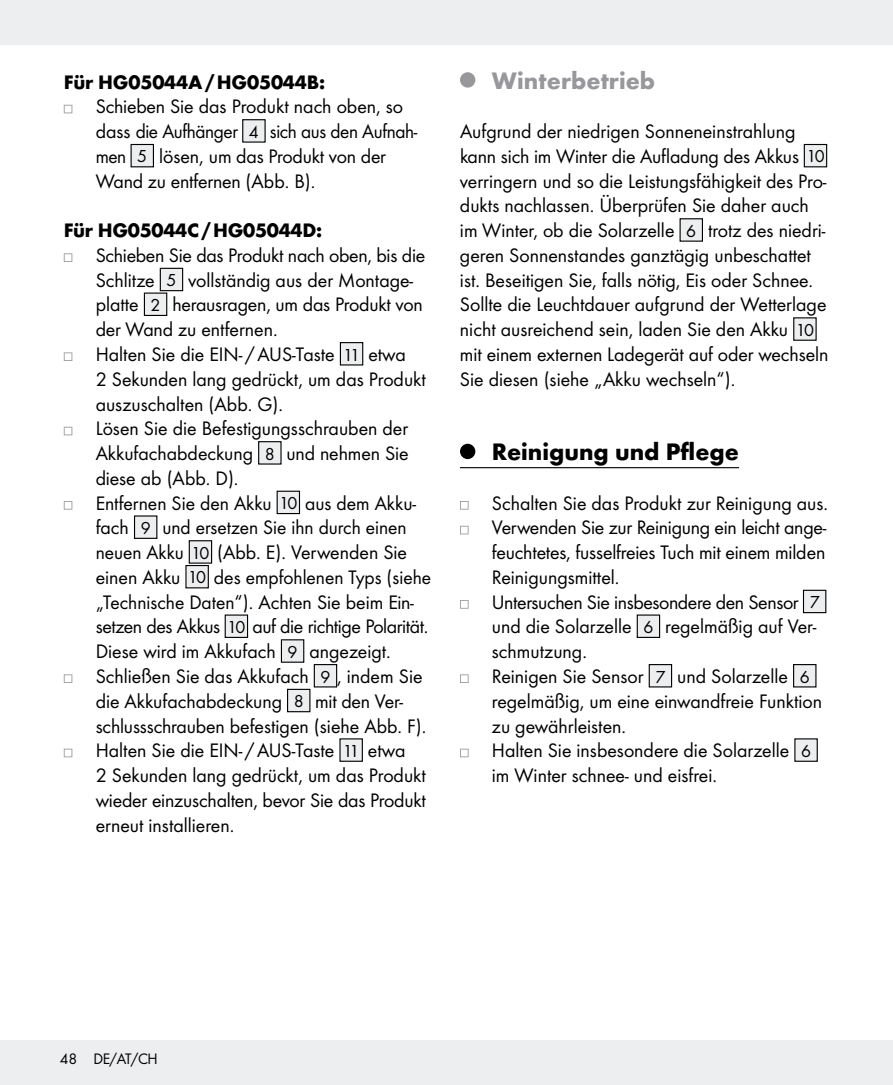
<style>
.page{position:relative;width:893px;height:1085px;background:#fff}
.page>*{position:absolute;margin:0;border:0;box-sizing:border-box;transform-origin:0 0}
.t1{font:700 24.75px "Futura";color:#000}
.t2{font:700 24.75px "Futura";color:#97979c}
.t3{font:20.25px/24.8px "Futura Boo";color:#000}
.t4{font:700 20.25px "Futura";letter-spacing:-.01em;color:#000}
.t5{font:15.75px "Futura Boo";letter-spacing:-.03em;color:#000}
.s1{font-size:18px}
</style>
<div class="page">
<div style="left:0;top:0;width:893px;height:45px;background:#eceeef"></div>
<div style="left:0;top:1040px;width:893px;height:44px;background:#eceeef"></div>
<svg style="left:64px;top:105px;width:8px;height:8px"></svg>
<div style="left:243px;top:120px;width:22px;height:22px;background:#eceeef"></div>
<div style="left:242px;top:119px;width:24px;height:24px;border:1px solid #000"></div>
<div style="left:131px;top:144px;width:22px;height:23px;background:#eceeef"></div>
<div style="left:131px;top:144px;width:23px;height:23px;border:1px solid #000"></div>
<svg style="left:64px;top:253px;width:8px;height:9px"></svg>
<div style="left:160px;top:268px;width:23px;height:22px;background:#eceeef"></div>
<div style="left:160px;top:268px;width:23px;height:23px;border:1px solid #000"></div>
<div style="left:144px;top:293px;width:23px;height:22px;background:#eceeef"></div>
<div style="left:144px;top:292px;width:23px;height:24px;border:1px solid #000"></div>
<svg style="left:64px;top:352px;width:8px;height:9px"></svg>
<div style="left:340px;top:342px;width:23px;height:23px;background:#eceeef"></div>
<div style="left:340px;top:342px;width:23px;height:23px;border:1px solid #000"></div>
<svg style="left:64px;top:426px;width:8px;height:9px"></svg>
<div style="left:259px;top:441px;width:22px;height:23px;background:#eceeef"></div>
<div style="left:258px;top:441px;width:24px;height:23px;border:1px solid #000"></div>
<svg style="left:64px;top:501px;width:8px;height:8px"></svg>
<div style="left:277px;top:491px;width:22px;height:22px;background:#eceeef"></div>
<div style="left:277px;top:490px;width:23px;height:24px;border:1px solid #000"></div>
<div style="left:135px;top:516px;width:22px;height:22px;background:#eceeef"></div>
<div style="left:134px;top:515px;width:23px;height:24px;border:1px solid #000"></div>
<div style="left:189px;top:540px;width:23px;height:23px;background:#eceeef"></div>
<div style="left:189px;top:540px;width:23px;height:23px;border:1px solid #000"></div>
<div style="left:186px;top:565px;width:22px;height:22px;background:#eceeef"></div>
<div style="left:185px;top:565px;width:24px;height:23px;border:1px solid #000"></div>
<div style="left:225px;top:615px;width:23px;height:22px;background:#eceeef"></div>
<div style="left:225px;top:614px;width:23px;height:24px;border:1px solid #000"></div>
<div style="left:281px;top:639px;width:23px;height:23px;background:#eceeef"></div>
<div style="left:281px;top:639px;width:23px;height:23px;border:1px solid #000"></div>
<svg style="left:64px;top:674px;width:8px;height:9px"></svg>
<div style="left:314px;top:664px;width:23px;height:22px;background:#eceeef"></div>
<div style="left:314px;top:664px;width:23px;height:23px;border:1px solid #000"></div>
<div style="left:288px;top:689px;width:22px;height:22px;background:#eceeef"></div>
<div style="left:287px;top:688px;width:23px;height:24px;border:1px solid #000"></div>
<svg style="left:64px;top:748px;width:8px;height:9px"></svg>
<div style="left:340px;top:738px;width:22px;height:23px;background:#eceeef"></div>
<hr style="left:460px;top:467px;width:279px;height:1px;background:#000">
<div style="left:460px;top:72px;width:15px;height:16px;background:#97979c;border-radius:50%"></div>
<div style="left:804px;top:144px;width:23px;height:23px;background:#eceeef"></div>
<div style="left:804px;top:144px;width:23px;height:23px;border:1px solid #000"></div>
<div style="left:680px;top:219px;width:22px;height:22px;background:#eceeef"></div>
<div style="left:679px;top:218px;width:24px;height:24px;border:1px solid #000"></div>
<div style="left:794px;top:318px;width:22px;height:22px;background:#eceeef"></div>
<div style="left:793px;top:317px;width:24px;height:24px;border:1px solid #000"></div>
<div style="left:460px;top:443px;width:15px;height:16px;background:#000;border-radius:50%"></div>
<svg style="left:460px;top:501px;width:9px;height:8px"></svg>
<svg style="left:460px;top:525px;width:9px;height:9px"></svg>
<svg style="left:460px;top:600px;width:9px;height:8px"></svg>
<div style="left:803px;top:590px;width:23px;height:22px;background:#eceeef"></div>
<div style="left:803px;top:589px;width:23px;height:24px;border:1px solid #000"></div>
<div style="left:637px;top:615px;width:23px;height:22px;background:#eceeef"></div>
<div style="left:637px;top:614px;width:23px;height:24px;border:1px solid #000"></div>
<svg style="left:460px;top:674px;width:9px;height:9px"></svg>
<div style="left:649px;top:664px;width:23px;height:22px;background:#eceeef"></div>
<div style="left:649px;top:664px;width:23px;height:23px;border:1px solid #000"></div>
<div style="left:794px;top:664px;width:22px;height:22px;background:#eceeef"></div>
<div style="left:793px;top:664px;width:23px;height:23px;border:1px solid #000"></div>
<svg style="left:460px;top:748px;width:9px;height:9px"></svg>
<div style="left:795px;top:738px;width:22px;height:23px;background:#eceeef"></div>
<p class="t4" style="left:64px;top:69px;width:263px">Für HG05044A/HG05044B:</p>
<p class="t3" style="left:96px;top:94px;width:323px">Schieben Sie das Produkt nach oben, so dass die Aufhänger <span class="s1">4</span> sich aus den Aufnah&shy;men <span class="s1">5</span> lösen, um das Produkt von der Wand zu entfernen (Abb. B).</p>
<p class="t4" style="left:64px;top:218px;width:260px">Für HG05044C/HG05044D:</p>
<p class="t3" style="left:96px;top:243px;width:337px">Schieben Sie das Produkt nach oben, bis die Schlitze <span class="s1">5</span> vollständig aus der Montage&shy;platte <span class="s1">2</span> herausragen, um das Produkt von der Wand zu entfernen.<br>Halten Sie die EIN- /AUS-Taste <span class="s1">11</span> etwa<br>2 Sekunden lang gedrückt, um das Produkt auszuschalten (Abb. G).<br>Lösen Sie die Befestigungsschrauben der Akkufachabdeckung <span class="s1">8</span> und nehmen Sie diese ab (Abb. D).<br>Entfernen Sie den Akku <span class="s1">10</span> aus dem Akku&shy;fach <span class="s1">9</span> und ersetzen Sie ihn durch einen neuen Akku <span class="s1">10</span> (Abb. E). Verwenden Sie einen Akku <span class="s1">10</span> des empfohlenen Typs (siehe „Technische Daten“). Achten Sie beim Ein&shy;setzen des Akkus <span class="s1">10</span> auf die richtige Polarität.<br>Diese wird im Akkufach <span class="s1">9</span> angezeigt.<br>Schließen Sie das Akkufach <span class="s1">9</span> , indem Sie die Akkufachabdeckung <span class="s1">8</span> mit den Ver&shy;schlussschrauben befestigen (siehe Abb. F).<br>Halten Sie die EIN-/AUS-Taste <span class="s1">11</span> etwa<br>2 Sekunden lang gedrückt, um das Produkt wieder einzuschalten, bevor Sie das Produkt erneut installieren.</p>
<p class="t2" style="left:492px;top:65px;width:165px">Winterbetrieb</p>
<p class="t3" style="left:460px;top:119px;width:370px">Aufgrund der niedrigen Sonneneinstrahlung kann sich im Winter die Aufladung des Akkus <span class="s1">10 </span>verringern und so die Leistungsfähigkeit des Pro&shy;dukts nachlassen. Überprüfen Sie daher auch im Winter, ob die Solarzelle <span class="s1">6</span> trotz des niedri&shy;geren Sonnenstandes ganztägig unbeschattet ist. Beseitigen Sie, falls nötig, Eis oder Schnee.<br>Sollte die Leuchtdauer aufgrund der Wetterlage nicht ausreichend sein, laden Sie den Akku <span class="s1">10 </span>mit einem externen Ladegerät auf oder wechseln Sie diesen (siehe „Akku wechseln“).</p>
<p class="t1" style="left:492px;top:436px;width:249px">Reinigung und Pflege</p>
<p class="t3" style="left:492px;top:490px;width:338px">Schalten Sie das Produkt zur Reinigung aus.<br>Verwenden Sie zur Reinigung ein leicht ange&shy;feuchtetes, fusselfreies Tuch mit einem milden Reinigungsmittel.<br>Untersuchen Sie insbesondere den Sensor <span class="s1">7 </span>und die Solarzelle <span class="s1">6</span> regelmäßig auf Ver&shy;schmutzung.<br>Reinigen Sie Sensor <span class="s1">7</span> und Solarzelle <span class="s1">6 </span>regelmäßig, um eine einwandfreie Funktion zu gewährleisten.<br>Halten Sie insbesondere die Solarzelle <span class="s1">6 </span>im Winter schnee- und eisfrei.</p>
<p class="t5" style="left:60px;top:1048px;width:99px">48 DE/AT/CH</p>
</div>
